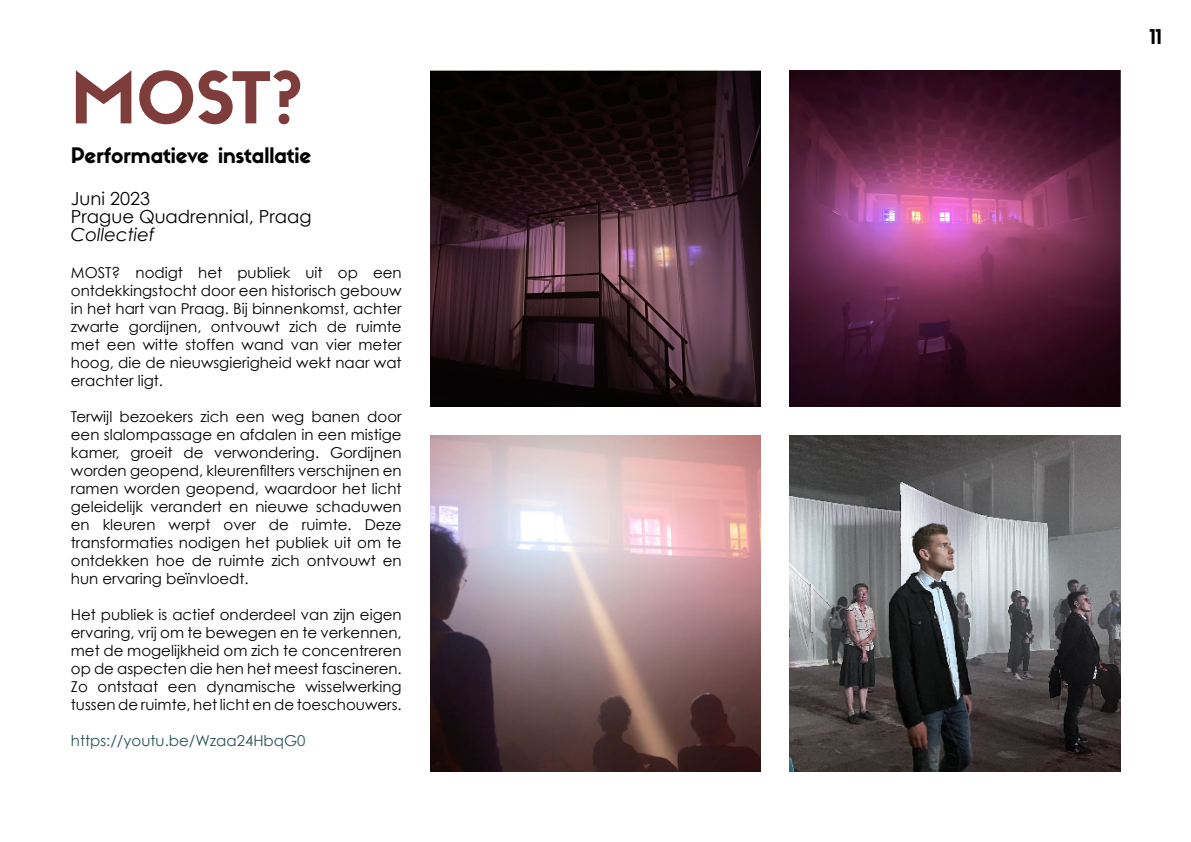
<style>
.page{position:relative;width:1191px;height:842px;background:#fff}
.page>*{position:absolute;margin:0;border:0;box-sizing:border-box;transform-origin:0 0}
.t1{font:70px "Sifonn Basic";color:#7e3d3b}
.t2{font:21px "Sifonn Basic";color:#000}
.t3{font:20px "Sifonn Basic";color:#000}
.t4{font:18px/18px "Century Gothic";color:#000}
.t5{font:italic 18px "Century Gothic";color:#000}
.t6{font:15px/18px "Century Gothic";color:#000;text-align:justify}
.t7{font:15px "Century Gothic";color:#2a5355}
</style>
<div class="page">
<img style="left:430px;top:435px;width:331px;height:336px">
<img style="left:789px;top:435px;width:331px;height:336px">
<img style="left:789px;top:71px;width:331px;height:336px">
<img style="left:430px;top:71px;width:331px;height:336px">
<h1 class="t1" style="left:71px;top:52px;width:233px">MOST?</h1>
<h2 class="t2" style="left:71px;top:142px;width:242px">Performatieve installatie</h2>
<p class="t4" style="left:71px;top:189px;width:242px">Juni 2023<br>Prague Quadrennial, Praag</p>
<p class="t5" style="left:71px;top:223px;width:86px">Collectief</p>
<p class="t6" style="left:71px;top:263px;width:332px">MOST? nodigt het publiek uit op een ontdekkingstocht door een historisch gebouw in het hart van Praag. Bij binnenkomst, achter zwarte gordijnen, ontvouwt zich de ruimte met een witte stoffen wand van vier meter hoog, die de nieuwsgierigheid wekt naar wat erachter ligt.</p>
<p class="t6" style="left:71px;top:407px;width:332px">Terwijl bezoekers zich een weg banen door een slalompassage en afdalen in een mistige kamer, groeit de verwondering. Gordijnen worden geopend, kleurenfilters verschijnen en ramen worden geopend, waardoor het licht geleidelijk verandert en nieuwe schaduwen en kleuren werpt over de ruimte. Deze transformaties nodigen het publiek uit om te ontdekken hoe de ruimte zich ontvouwt en hun ervaring beïnvloedt.</p>
<p class="t6" style="left:71px;top:605px;width:332px">Het publiek is actief onderdeel van zijn eigen ervaring, vrij om te bewegen en te verkennen, met de mogelijkheid om zich te concentreren op de aspecten die hen het meest fascineren.<br>Zo ontstaat een dynamische wisselwerking tussen de ruimte, het licht en de toeschouwers.</p>
<p class="t7" style="left:71px;top:731px;width:236px">https://youtu.be/Wzaa24HbqG0</p>
<h3 class="t3" style="left:1149px;top:23px;width:14px">11</h3>
</div>
